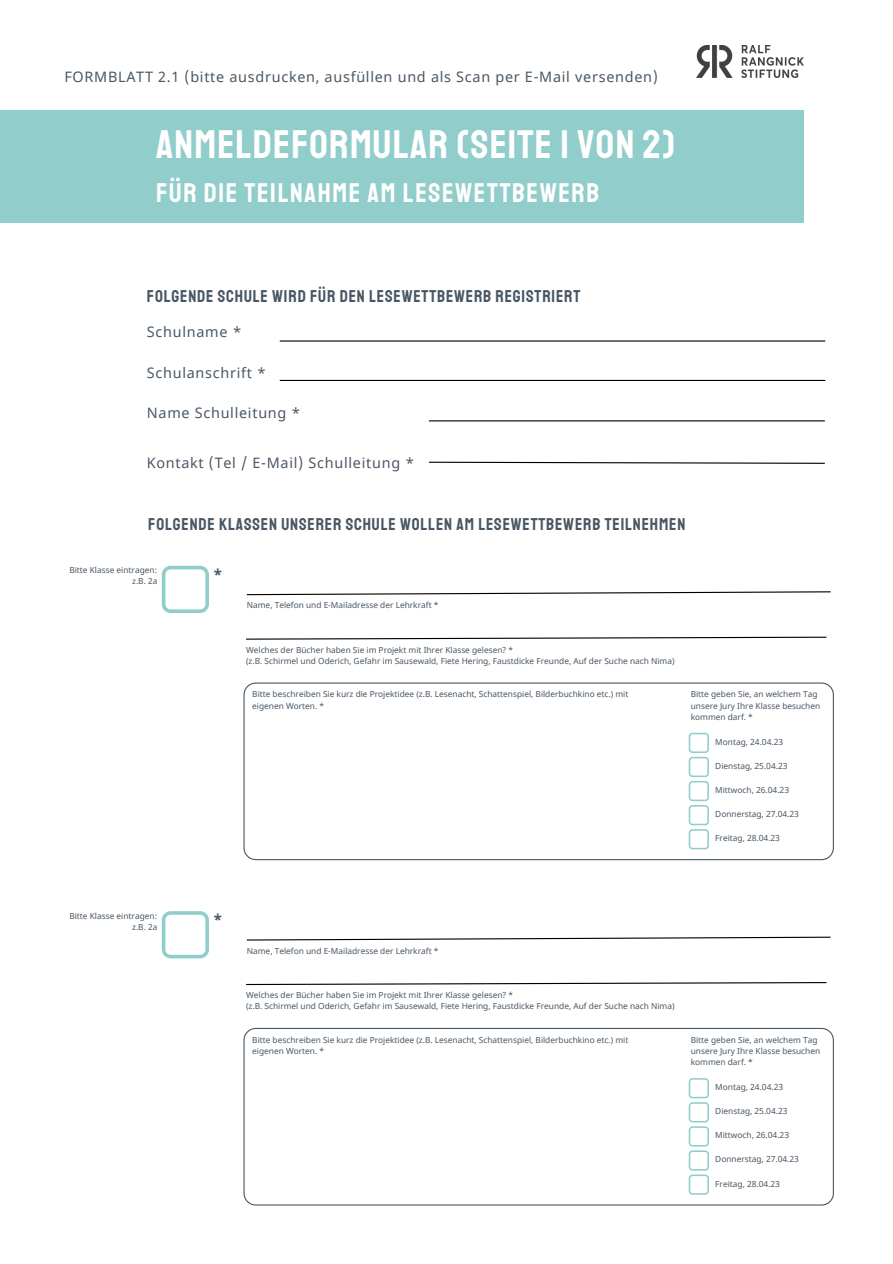
<style>
.page{position:relative;width:893px;height:1264px;background:#fff}
.page>*{position:absolute;margin:0;border:0;box-sizing:border-box;transform-origin:0 0}
.t1{font:40.35px "Staatliches";letter-spacing:.03em;color:#fff}
.t2{font:27.3px "Staatliches";letter-spacing:.06em;color:#fff}
.t3{font:17.25px "Staatliches";letter-spacing:.05em;color:#495764}
.t4{font:700 15px "Noto Sans";color:#495764}
.t5{font:14.4px "Noto Sans";letter-spacing:.05em;color:#495764}
.t6{font:8.4px/11.1px "Noto Sans";color:#495764}
</style>
<div class="page">
<div style="left:234px;top:110px;width:569px;height:113px;background:#91cdcb"></div>
<div style="left:0;top:110px;width:376px;height:113px;background:#91cdcb"></div>
<img style="left:696px;top:46px;width:107px;height:31px">
<svg style="left:246px;top:591px;width:585px;height:4px"></svg>
<svg style="left:428px;top:461px;width:397px;height:3px"></svg>
<hr style="left:429px;top:420px;width:395px;height:1px;background:#000">
<hr style="left:280px;top:380px;width:545px;height:1px;background:#000">
<hr style="left:280px;top:340px;width:545px;height:1px;background:#000">
<svg style="left:162px;top:566px;width:47px;height:47px"></svg>
<svg style="left:246px;top:636px;width:581px;height:4px"></svg>
<svg style="left:246px;top:936px;width:585px;height:5px"></svg>
<svg style="left:246px;top:982px;width:581px;height:3px"></svg>
<svg style="left:243px;top:682px;width:590px;height:178px"></svg>
<svg style="left:688px;top:732px;width:21px;height:117px"></svg>
<svg style="left:243px;top:1027px;width:590px;height:178px"></svg>
<svg style="left:688px;top:1078px;width:21px;height:116px"></svg>
<svg style="left:162px;top:911px;width:47px;height:47px"></svg>
<h3 class="t5" style="left:64px;top:66px;width:595px">FORMBLATT 2.1 (bitte ausdrucken, ausfüllen und als Scan per E-Mail versenden)</h3>
<h1 class="t1" style="left:156px;top:120px;width:520px">ANMELDEFORMULAR (SEITE 1 VON 2)</h1>
<h2 class="t2" style="left:156px;top:176px;width:444px">FÜR DIE TEILNAHME AM LESEWETTBEWERB</h2>
<h3 class="t3" style="left:147px;top:286px;width:435px">FOLGENDE SCHULE WIRD FÜR DEN LESEWETTBEWERB REGISTRIERT</h3>
<h3 class="t5" style="left:147px;top:322px;width:96px">Schulname *</h3>
<h3 class="t5" style="left:147px;top:362px;width:120px">Schulanschrift *</h3>
<h3 class="t5" style="left:147px;top:403px;width:155px">Name Schulleitung *</h3>
<h3 class="t5" style="left:147px;top:453px;width:269px">Kontakt (Tel / E-Mail) Schulleitung *</h3>
<h3 class="t3" style="left:148px;top:514px;width:538px">FOLGENDE KLASSEN UNSERER SCHULE WOLLEN AM LESEWETTBEWERB TEILNEHMEN</h3>
<p class="t6" style="left:69px;top:564px;width:89px;text-align:right">Bitte Klasse eintragen: z.B. 2a</p>
<p class="t6" style="left:69px;top:909px;width:89px;text-align:right">Bitte Klasse eintragen: z.B. 2a</p>
<h3 class="t4" style="left:214px;top:564px;width:10px">*</h3>
<p class="t6" style="left:247px;top:599px;width:193px">Name, Telefon und E-Mailadresse der Lehrkraft *</p>
<p class="t6" style="left:246px;top:644px;width:430px">Welches der Bücher haben Sie im Projekt mit Ihrer Klasse gelesen? *<br>(z.B. Schirmel und Oderich, Gefahr im Sausewald, Fiete Hering, Faustdicke Freunde, Auf der Suche nach Nima)</p>
<p class="t6" style="left:252px;top:688px;width:377px">Bitte beschreiben Sie kurz die Projektidee (z.B. Lesenacht, Schattenspiel, Bilderbuchkino etc.) mit eigenen Worten. *</p>
<p class="t6" style="left:690px;top:688px;width:131px">Bitte geben Sie, an welchem Tag unsere Jury Ihre Klasse besuchen kommen darf. *</p>
<p class="t6" style="left:715px;top:736px;width:69px">Montag, 24.04.23</p>
<p class="t6" style="left:715px;top:760px;width:74px">Dienstag, 25.04.23</p>
<p class="t6" style="left:715px;top:784px;width:75px">Mittwoch, 26.04.23</p>
<p class="t6" style="left:715px;top:808px;width:85px">Donnerstag, 27.04.23</p>
<p class="t6" style="left:715px;top:832px;width:66px">Freitag, 28.04.23</p>
<h3 class="t4" style="left:214px;top:909px;width:10px">*</h3>
<p class="t6" style="left:247px;top:944px;width:193px">Name, Telefon und E-Mailadresse der Lehrkraft *</p>
<p class="t6" style="left:246px;top:989px;width:430px">Welches der Bücher haben Sie im Projekt mit Ihrer Klasse gelesen? *<br>(z.B. Schirmel und Oderich, Gefahr im Sausewald, Fiete Hering, Faustdicke Freunde, Auf der Suche nach Nima)</p>
<p class="t6" style="left:252px;top:1034px;width:377px">Bitte beschreiben Sie kurz die Projektidee (z.B. Lesenacht, Schattenspiel, Bilderbuchkino etc.) mit eigenen Worten. *</p>
<p class="t6" style="left:690px;top:1034px;width:131px">Bitte geben Sie, an welchem Tag unsere Jury Ihre Klasse besuchen kommen darf. *</p>
<p class="t6" style="left:715px;top:1081px;width:69px">Montag, 24.04.23</p>
<p class="t6" style="left:715px;top:1105px;width:74px">Dienstag, 25.04.23</p>
<p class="t6" style="left:715px;top:1129px;width:75px">Mittwoch, 26.04.23</p>
<p class="t6" style="left:715px;top:1153px;width:85px">Donnerstag, 27.04.23</p>
<p class="t6" style="left:715px;top:1177px;width:66px">Freitag, 28.04.23</p>
</div>
